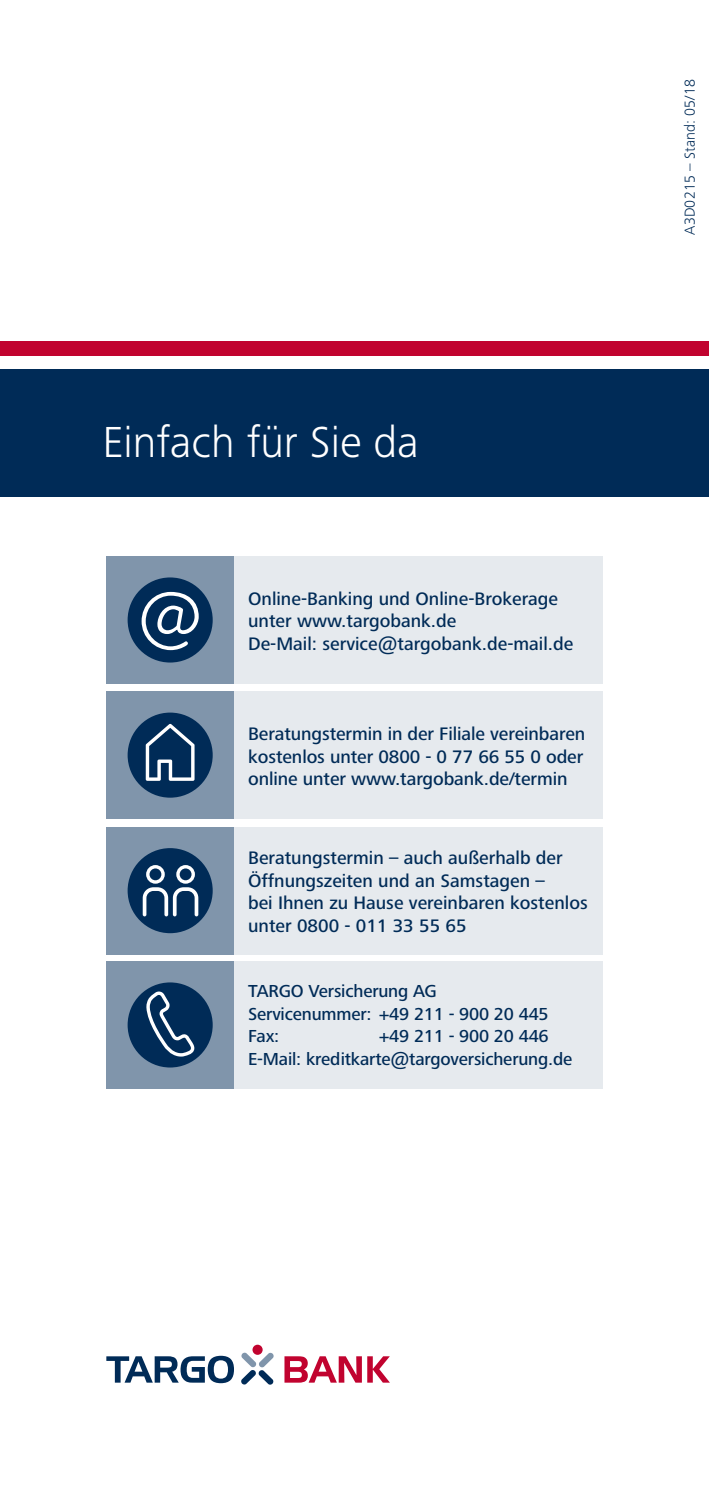
<style>
.page{position:relative;width:709px;height:1489px;background:#fff}
.page>*{position:absolute;margin:0;border:0;box-sizing:border-box;transform-origin:0 0}
.t1{font:300 45px "Frutiger Next Pro";color:#fff}
.t2{font:500 18.75px/22.5px "Frutiger Next Pro";color:#002b57}
.t3{font:500 18px/22.5px "Frutiger Next Pro";letter-spacing:-.01em;color:#002b57}
.t4{font:300 15px "Frutiger Next Pro";letter-spacing:.01em;color:#002b57}
</style>
<div class="page">
<div style="left:0;top:342px;width:709px;height:14px;background:#c1032f"></div>
<div style="left:0;top:369px;width:709px;height:127px;background:#002b57"></div>
<div style="left:234px;top:556px;width:368px;height:127px;background:#e6eaee"></div>
<div style="left:234px;top:691px;width:368px;height:128px;background:#e6eaee"></div>
<div style="left:234px;top:826px;width:368px;height:128px;background:#e6eaee"></div>
<div style="left:234px;top:961px;width:368px;height:127px;background:#e6eaee"></div>
<div style="left:106px;top:691px;width:128px;height:128px;background:#8095ab"></div>
<div style="left:106px;top:826px;width:128px;height:128px;background:#8095ab"></div>
<div style="left:128px;top:712px;width:85px;height:85px;background:#002b57;border-radius:50%"></div>
<svg style="left:146px;top:723px;width:48px;height:57px"></svg>
<div style="left:128px;top:848px;width:85px;height:85px;background:#002b57;border-radius:50%"></div>
<svg style="left:143px;top:865px;width:55px;height:51px"></svg>
<div style="left:106px;top:556px;width:128px;height:127px;background:#8095ab"></div>
<div style="left:128px;top:577px;width:85px;height:85px;background:#002b57;border-radius:50%"></div>
<svg style="left:142px;top:592px;width:57px;height:58px"></svg>
<div style="left:106px;top:961px;width:128px;height:127px;background:#8095ab"></div>
<div style="left:128px;top:982px;width:85px;height:85px;background:#002b57;border-radius:50%"></div>
<svg style="left:146px;top:991px;width:48px;height:65px"></svg>
<svg style="left:106px;top:1355px;width:128px;height:27px"></svg>
<svg style="left:284px;top:1356px;width:106px;height:26px"></svg>
<div style="left:252px;top:1344px;width:11px;height:10px;background:#c1032f;border-radius:50%"></div>
<svg style="left:241px;top:1352px;width:33px;height:32px"></svg>
<h1 class="t1" style="left:102px;top:416px;width:318px">Einfach für Sie da</h1>
<p class="t2" style="left:248px;top:587px;width:326px">Online-Banking und Online-Brokerage unter www.targobank.de<br>De-Mail: service@targobank.de-mail.de</p>
<p class="t2" style="left:248px;top:722px;width:338px;text-align:justify">Beratungstermin in der Filiale vereinbaren kostenlos unter 0800 - 0 77 66 55 0 oder online unter www.targobank.de/termin</p>
<p class="t2" style="left:248px;top:847px;width:341px">Beratungstermin – auch außerhalb der Öffnungszeiten und an Samstagen –<br>bei Ihnen zu Hause vereinbaren kostenlos unter 0800 - 011 33 55 65</p>
<p class="t3" style="left:248px;top:979px;width:302px">TARGO Versicherung AG<br>Servicenummer: +49 211 - 900 20 445<br>Fax:</p>
<p class="t3" style="left:248px;top:1024px;width:325px;text-indent:131px">+49 211 - 900 20 446<br>E-Mail: kreditkarte@targoversicherung.de</p>
<p class="t4" style="left:681px;top:235px;width:157px;rotate:-90deg">A3D0215 – Stand: 05/18</p>
</div>
